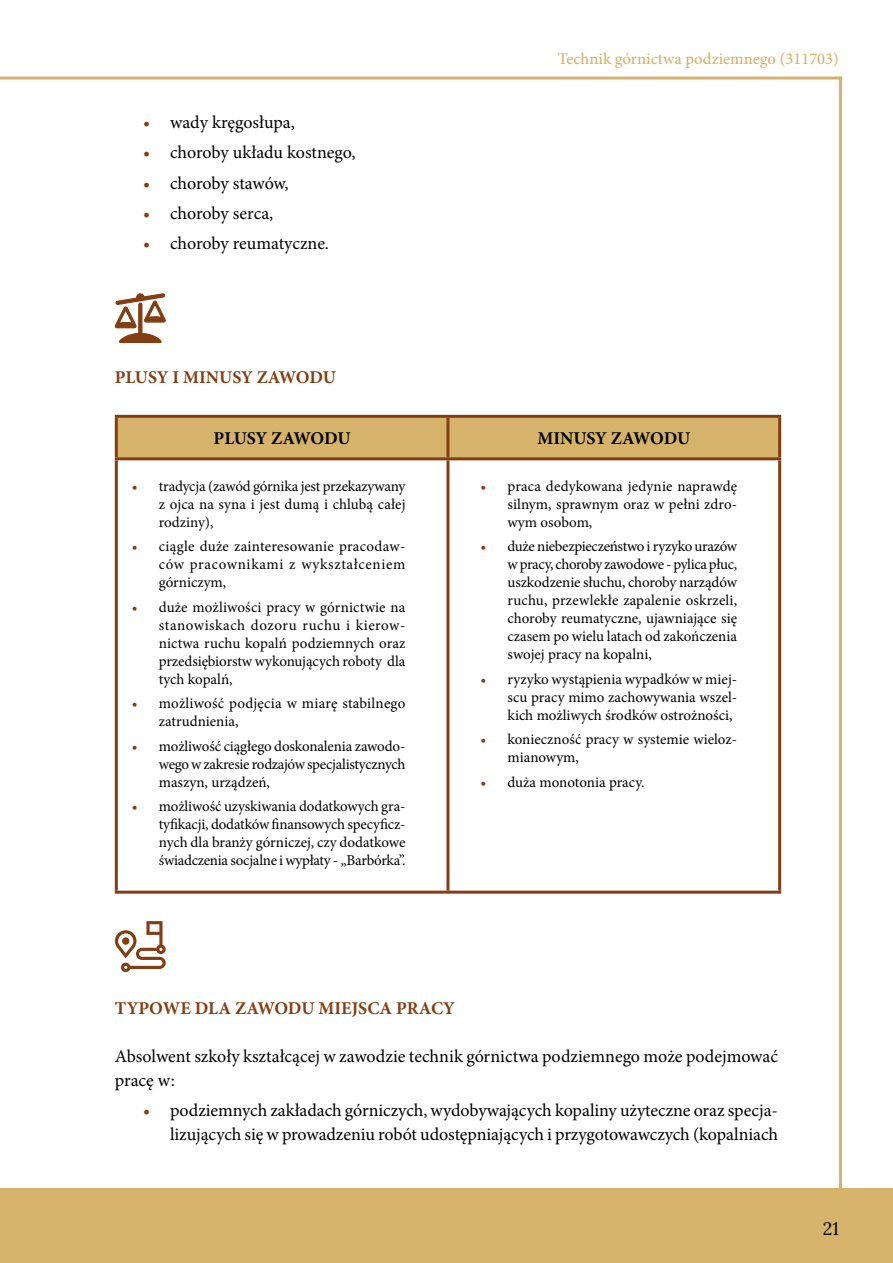
<style>
.page{position:relative;width:893px;height:1263px;background:#fff}
.page>*{position:absolute;margin:0;border:0;box-sizing:border-box;transform-origin:0 0}
.t1{font:18px/24px "Minion Pro";letter-spacing:-.005em;color:#000}
.t2{font:700 18px "Minion Pro";color:#843d12}
.t3{font:700 18px "Minion Pro";letter-spacing:-.01em;color:#000}
.t4{font:18px "Lora";color:#000}
.t5{font:500 16.5px "Minion Pro";color:#d5b36b}
.t6{font:15px/18px "Minion Pro";color:#000;text-align:justify}
.s1{color:#843d12}
</style>
<div class="page">
<div style="left:0;top:1188px;width:893px;height:75px;background:#d5b36b"></div>
<hr style="left:839px;top:77px;width:3px;height:1113px;background:#d5b36b">
<hr style="left:0;top:77px;width:842px;height:3px;background:#d5b36b">
<svg style="left:115px;top:293px;width:51px;height:50px"></svg>
<div style="left:118px;top:418px;width:660px;height:39px;background:#d5b36b"></div>
<svg style="left:118px;top:460px;width:660px;height:431px"></svg>
<hr style="left:115px;top:415px;width:333px;height:3px;background:#843d12">
<hr style="left:115px;top:418px;width:3px;height:39px;background:#843d12">
<hr style="left:448px;top:415px;width:333px;height:3px;background:#843d12">
<hr style="left:446px;top:418px;width:3px;height:39px;background:#843d12">
<hr style="left:778px;top:418px;width:3px;height:39px;background:#843d12">
<hr style="left:115px;top:457px;width:333px;height:3px;background:#843d12">
<hr style="left:115px;top:460px;width:3px;height:431px;background:#843d12">
<hr style="left:448px;top:457px;width:333px;height:3px;background:#843d12">
<hr style="left:446px;top:460px;width:3px;height:431px;background:#843d12">
<hr style="left:778px;top:460px;width:3px;height:431px;background:#843d12">
<hr style="left:115px;top:891px;width:333px;height:3px;background:#843d12">
<hr style="left:448px;top:891px;width:333px;height:3px;background:#843d12">
<svg style="left:115px;top:921px;width:51px;height:51px"></svg>
<p class="t1" style="left:143px;top:110px;width:153px"><span class="s1">•</span> wady kręgosłupa,</p>
<p class="t1" style="left:143px;top:141px;width:214px"><span class="s1">•</span> choroby układu kostnego,</p>
<p class="t1" style="left:143px;top:171px;width:147px"><span class="s1">•</span> choroby stawów,</p>
<p class="t1" style="left:143px;top:201px;width:132px"><span class="s1">•</span> choroby serca,</p>
<p class="t1" style="left:143px;top:232px;width:187px"><span class="s1">•</span> choroby reumatyczne.</p>
<p class="t2" style="left:115px;top:365px;width:223px">PLUSY I MINUSY ZAWODU</p>
<p class="t5" style="left:558px;top:48px;width:283px">Technik górnictwa podziemnego (311703)</p>
<p class="t3" style="left:214px;top:426px;width:138px">PLUSY ZAWODU</p>
<p class="t3" style="left:537px;top:426px;width:154px">MINUSY ZAWODU</p>
<p class="t6" style="left:159px;top:477px;width:248px;text-indent:-27px"><span class="s1">•</span> tradycja (zawód górnika jest przekazywany z ojca na syna i jest dumą i chlubą całej rodziny),</p>
<p class="t6" style="left:159px;top:538px;width:248px;text-indent:-27px"><span class="s1">•</span> ciągle duże zainteresowanie pracodaw&shy;ców pracownikami z wykształceniem górniczym,</p>
<p class="t6" style="left:159px;top:598px;width:248px;text-indent:-27px"><span class="s1">•</span> duże możliwości pracy w górnictwie na stanowiskach dozoru ruchu i kierow&shy;nictwa ruchu kopalń podziemnych oraz przedsiębiorstw wykonujących roboty dla tych kopalń,</p>
<p class="t6" style="left:159px;top:694px;width:248px;text-indent:-27px"><span class="s1">•</span> możliwość podjęcia w miarę stabilnego zatrudnienia,</p>
<p class="t6" style="left:159px;top:737px;width:248px;text-indent:-27px"><span class="s1">•</span> możliwość ciągłego doskonalenia zawodo&shy;wego w zakresie rodzajów specjalistycznych maszyn, urządzeń,</p>
<p class="t6" style="left:159px;top:797px;width:248px;text-indent:-27px"><span class="s1">•</span> możliwość uzyskiwania dodatkowych gra&shy;tyfikacji, dodatków finansowych specyficz&shy;nych dla branży górniczej, czy dodatkowe świadczenia socjalne i wypłaty - „Barbórka”.</p>
<p class="t6" style="left:507px;top:477px;width:231px;text-indent:-27px"><span class="s1">•</span> praca dedykowana jedynie naprawdę silnym, sprawnym oraz w pełni zdro&shy;wym osobom,</p>
<p class="t6" style="left:507px;top:538px;width:231px;text-indent:-27px"><span class="s1">•</span> duże niebezpieczeństwo i ryzyko urazów w pracy, choroby zawodowe - pylica płuc, uszkodzenie słuchu, choroby narządów ruchu, przewlekłe zapalenie oskrzeli, choroby reumatyczne, ujawniające się czasem po wielu latach od zakończenia swojej pracy na kopalni,</p>
<p class="t6" style="left:507px;top:670px;width:231px;text-indent:-27px"><span class="s1">•</span> ryzyko wystąpienia wypadków w miej&shy;scu pracy mimo zachowywania wszel&shy;kich możliwych środków ostrożności,</p>
<p class="t6" style="left:507px;top:730px;width:231px;text-indent:-27px"><span class="s1">•</span> konieczność pracy w systemie wieloz&shy;mianowym,</p>
<p class="t6" style="left:480px;top:773px;width:166px"><span class="s1">•</span> duża monotonia pracy.</p>
<p class="t2" style="left:115px;top:995px;width:342px">TYPOWE DLA ZAWODU MIEJSCA PRACY</p>
<p class="t1" style="left:115px;top:1044px;width:665px">Absolwent szkoły kształcącej w zawodzie technik górnictwa podziemnego może podejmować pracę w:</p>
<p class="t1" style="left:143px;top:1098px;width:636px;text-align:right"><span class="s1">•</span> podziemnych zakładach górniczych, wydobywających kopaliny użyteczne oraz specja&shy;lizujących się w prowadzeniu robót udostępniających i przygotowawczych (kopalniach</p>
<p class="t4" style="left:823px;top:1215px;width:18px">21</p>
</div>
